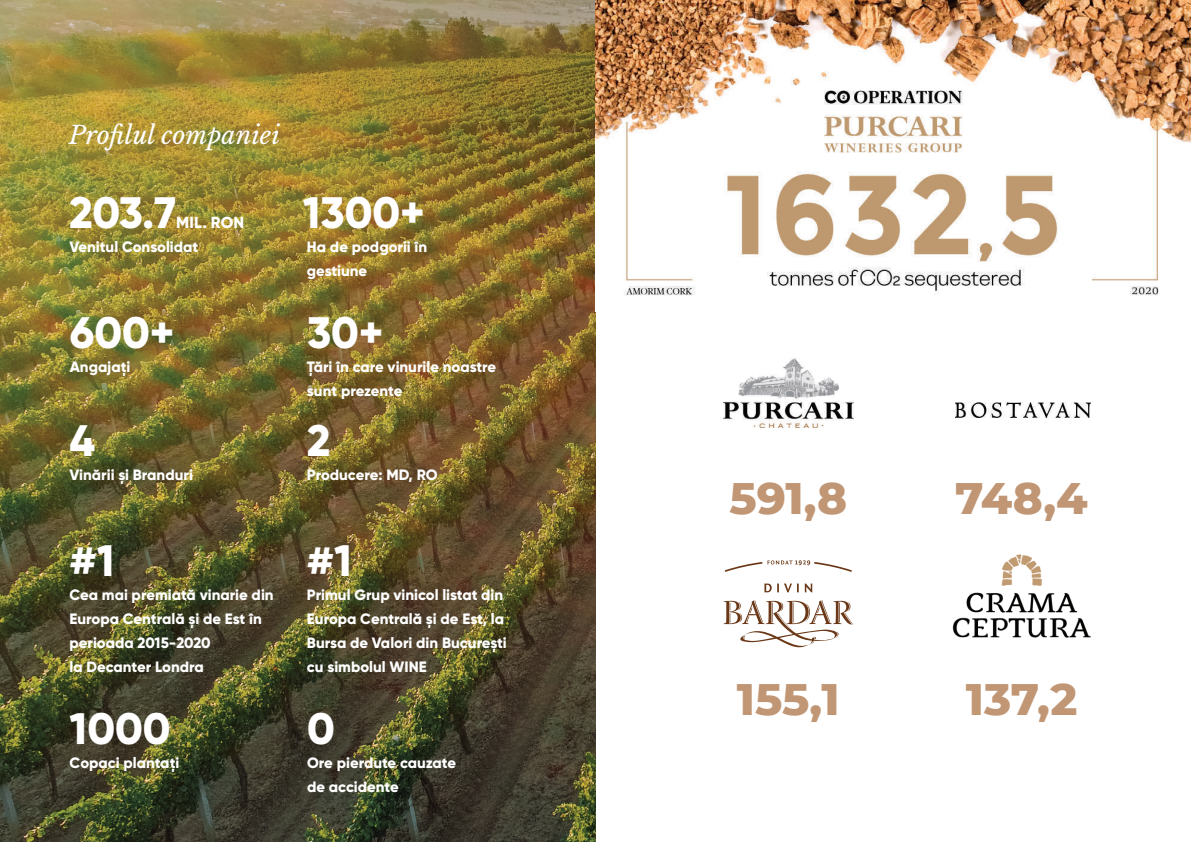
<style>
.page{position:relative;width:1191px;height:842px;background:#fff}
.page>*{position:absolute;margin:0;border:0;box-sizing:border-box;transform-origin:0 0}
.t1{font:800 45px "Montserrat";color:#c19674}
.t2{font:800 44px "Gilroy";color:#fff}
.t3{font:italic 25px "Libre Baskerville";color:#fff}
.t4{font:800 16px "Gilroy";letter-spacing:.01em;color:#fff}
.t5{font:800 15px/24px "Gilroy";color:#fff}
.s1{color:#c19774}
</style>
<div class="page">
<img style="left:0;top:0;width:595px;height:842px">
<img style="left:595px;top:0;width:596px;height:296px">
<img style="left:952px;top:554px;width:139px;height:84px">
<img style="left:955px;top:402px;width:135px;height:15px">
<svg style="left:764px;top:584px;width:48px;height:8px"></svg>
<svg style="left:723px;top:600px;width:130px;height:47px"></svg>
<svg style="left:724px;top:560px;width:128px;height:12px"></svg>
<img style="left:723px;top:359px;width:130px;height:68px">
<h3 class="t3" style="left:69px;top:120px;width:213px">Profilul companiei</h3>
<h2 class="t2" style="left:69px;top:185px;width:108px">203.7</h2>
<h2 class="t2" style="left:303px;top:185px;width:124px">1300+</h2>
<p class="t4" style="left:176px;top:212px;width:70px">MIL. RON</p>
<p class="t5" style="left:69px;top:235px;width:130px">Venitul Consolidat</p>
<p class="t5" style="left:307px;top:235px;width:122px">Ha de podgorii în gestiune</p>
<h2 class="t2" style="left:70px;top:305px;width:106px">600+</h2>
<p class="t5" style="left:70px;top:355px;width:62px">Angajaţi</p>
<p class="t5" style="left:307px;top:355px;width:191px">Țări în care vinurile noastre sunt prezente</p>
<h2 class="t2" style="left:70px;top:413px;width:27px">4</h2>
<p class="t5" style="left:70px;top:463px;width:125px">Vinării și Branduri</p>
<h2 class="t2" style="left:307px;top:305px;width:78px">30+</h2>
<h2 class="t2" style="left:307px;top:413px;width:25px">2</h2>
<p class="t5" style="left:307px;top:463px;width:132px">Producere: MD, RO</p>
<h2 class="t2" style="left:69px;top:533px;width:47px">#1</h2>
<p class="t5" style="left:69px;top:583px;width:206px">Cea mai premiată vinarie din<br>Europa Centrală și de Est în perioada 2015-2020<br>la Decanter Londra</p>
<h2 class="t2" style="left:70px;top:701px;width:102px">1000</h2>
<p class="t5" style="left:70px;top:751px;width:111px">Copaci plantaţi</p>
<h2 class="t2" style="left:307px;top:533px;width:47px">#1</h2>
<p class="t5" style="left:307px;top:583px;width:201px">Primul Grup vinicol listat din<br>Europa Centrală și de Est, la<br>Bursa de Valori din București cu simbolul WINE</p>
<h2 class="t2" style="left:307px;top:701px;width:29px">0</h2>
<p class="t5" style="left:307px;top:751px;width:150px">Ore pierdute cauzate de accidente</p>
<h1 class="t1" style="left:729px;top:465px;width:119px">591,8</h1>
<h1 class="t1" style="left:737px;top:666px;width:104px">155,1</h1>
<h1 class="t1" style="left:955px;top:465px;width:134px">748,4</h1>
<h1 class="t1" style="left:965px;top:666px;width:113px"><span class="s1">1</span>37,2</h1>
</div>
